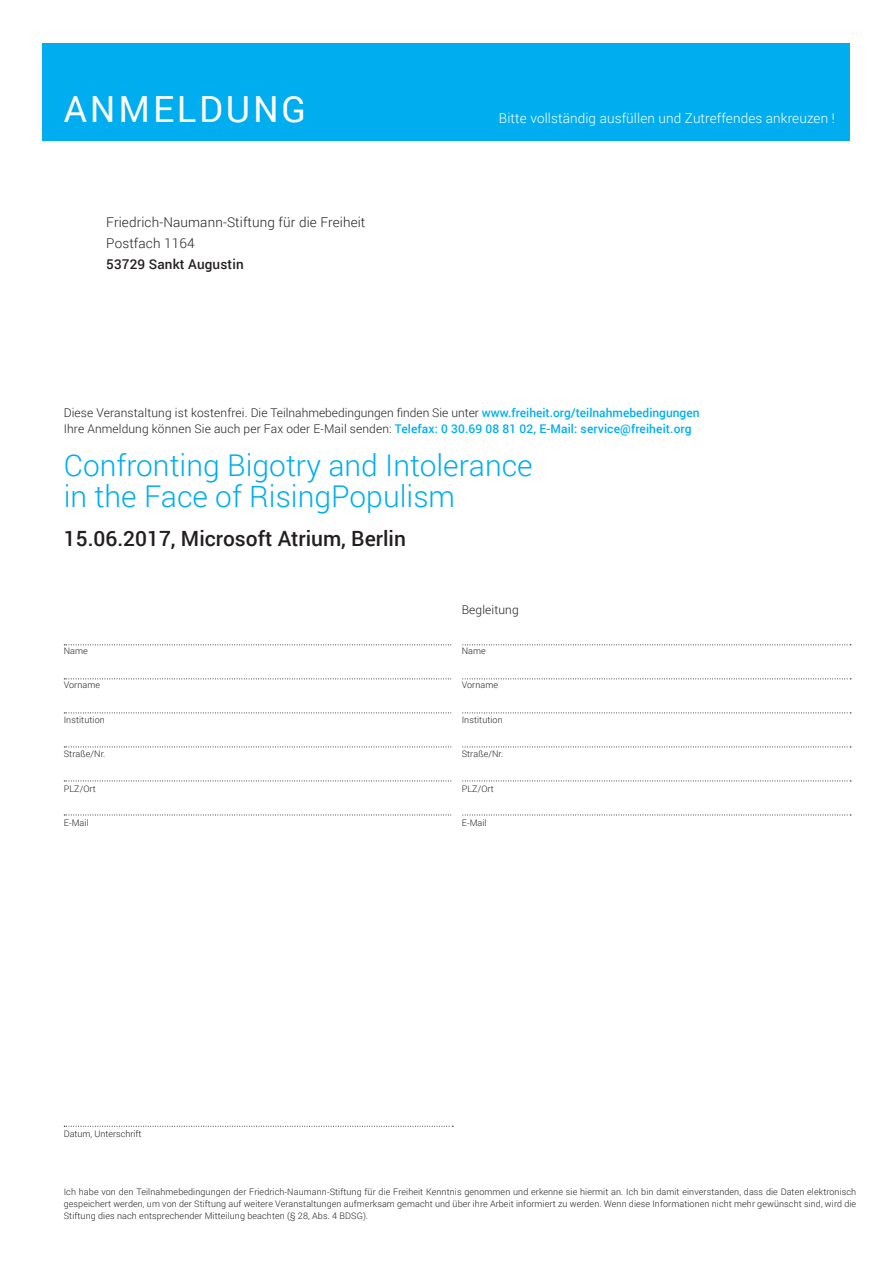
<style>
.page{position:relative;width:893px;height:1263px;background:#fff}
.page>*{position:absolute;margin:0;border:0;box-sizing:border-box;transform-origin:0 0}
.t1{font:36px "Roboto";letter-spacing:.08em;color:#fff}
.t2{font:300 30px/31.5px "Roboto";color:#00aeef}
.t3{font:500 21px "Roboto";color:#231f20}
.t4{font:300 13.5px/21px "Roboto";letter-spacing:.01em;color:#231f20}
.t5{font:300 13.5px "Roboto";letter-spacing:.01em;color:#fff}
.t6{font:500 13.5px "Roboto";letter-spacing:.01em;color:#231f20}
.t7{font:300 12px/16.5px "Roboto";letter-spacing:.01em;color:#231f20}
.t8{font:300 9px/12px "Roboto";letter-spacing:.01em;color:#231f20;text-align:justify}
.s1{font-weight:500;color:#00aeef}
</style>
<div class="page">
<svg style="left:64px;top:644px;width:787px;height:1px"></svg>
<svg style="left:64px;top:678px;width:787px;height:1px"></svg>
<svg style="left:64px;top:712px;width:787px;height:1px"></svg>
<svg style="left:64px;top:746px;width:787px;height:1px"></svg>
<svg style="left:64px;top:780px;width:787px;height:1px"></svg>
<svg style="left:64px;top:815px;width:787px;height:1px"></svg>
<svg style="left:64px;top:1126px;width:389px;height:1px"></svg>
<div style="left:43px;top:43px;width:807px;height:97px;background:#00aeef"></div>
<div style="left:453px;top:632px;width:9px;height:212px;background:#fff"></div>
<h1 class="t1" style="left:64px;top:84px;width:244px">ANMELDUNG</h1>
<h3 class="t4" style="left:106px;top:211px;width:261px">Friedrich-Naumann-Stiftung für die Freiheit<br>Postfach 1164</h3>
<h3 class="t6" style="left:106px;top:254px;width:139px">53729 Sankt Augustin</h3>
<h3 class="t5" style="left:499px;top:109px;width:337px">Bitte vollständig ausfüllen und Zutreffendes ankreuzen !</h3>
<p class="t7" style="left:64px;top:404px;width:637px">Diese Veranstaltung ist kostenfrei. Die Teilnahmebedingungen finden Sie unter <span class="s1">www.freiheit.org/teilnahmebedingungen<br></span>Ihre Anmeldung können Sie auch per Fax oder E-Mail senden: <span class="s1">Telefax: 0 30.69 08 81 02, E-Mail: service@freiheit.org</span></p>
<h2 class="t2" style="left:64px;top:448px;width:470px">Confronting Bigotry and Intolerance in the Face of RisingPopulism</h2>
<h3 class="t3" style="left:64px;top:524px;width:344px">15.06.2017, Microsoft Atrium, Berlin</h3>
<p class="t8" style="left:64px;top:644px;width:26px">Name</p>
<p class="t8" style="left:64px;top:679px;width:38px">Vorname</p>
<p class="t8" style="left:64px;top:713px;width:43px">Institution</p>
<p class="t8" style="left:64px;top:748px;width:43px">Straße/Nr.</p>
<p class="t8" style="left:64px;top:782px;width:34px">PLZ/Ort</p>
<p class="t8" style="left:64px;top:817px;width:26px">E-Mail</p>
<p class="t8" style="left:64px;top:1127px;width:79px">Datum, Unterschrift</p>
<h3 class="t7" style="left:462px;top:601px;width:59px">Begleitung</h3>
<p class="t8" style="left:462px;top:644px;width:26px">Name</p>
<p class="t8" style="left:462px;top:679px;width:38px">Vorname</p>
<p class="t8" style="left:462px;top:713px;width:43px">Institution</p>
<p class="t8" style="left:462px;top:748px;width:43px">Straße/Nr.</p>
<p class="t8" style="left:462px;top:782px;width:34px">PLZ/Ort</p>
<p class="t8" style="left:462px;top:817px;width:26px">E-Mail</p>
<p class="t8" style="left:64px;top:1185px;width:794px">Ich habe von den Teilnahmebedingungen der Friedrich-Naumann-Stiftung für die Freiheit Kenntnis genommen und erkenne sie hiermit an. Ich bin damit einverstanden, dass die Daten elektronisch gespeichert werden, um von der Stiftung auf weitere Veranstaltungen aufmerksam gemacht und über ihre Arbeit informiert zu werden. Wenn diese Informationen nicht mehr gewünscht sind, wird die Stiftung dies nach entsprechender Mitteilung beachten (§ 28, Abs. 4 BDSG).</p>
</div>
